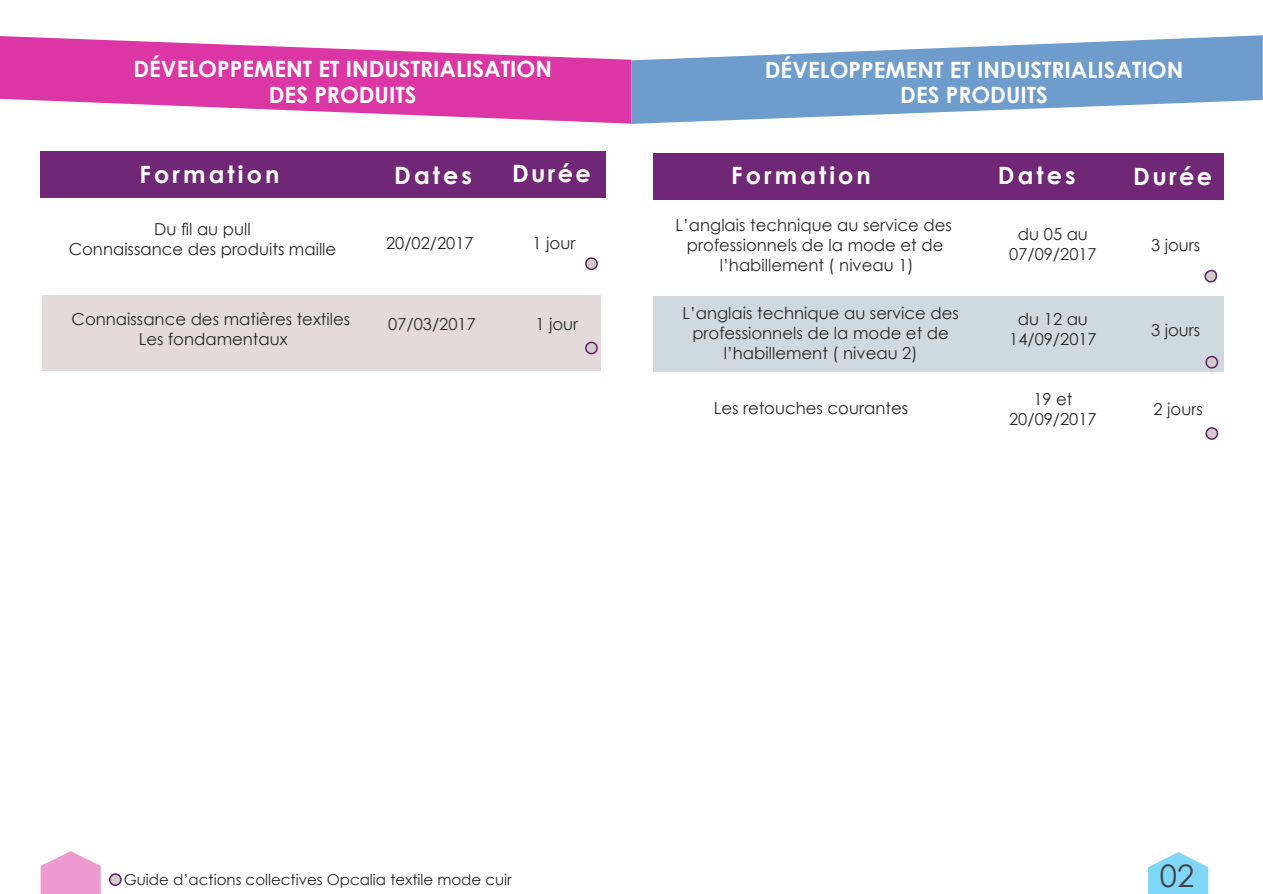
<style>
.page{position:relative;width:1263px;height:894px;background:#fff}
.page>*{position:absolute;margin:0;border:0;box-sizing:border-box;transform-origin:0 0}
.t1{font:31.05px "Century Gothic";color:#414042}
.t2{font:700 23.85px "Century Gothic";letter-spacing:.13em;color:#fff}
.t3{font:700 22.5px/25.7px "Century Gothic";color:#fff;text-align:right}
.t4{font:16.5px/19.8px "Century Gothic";color:#292829;text-align:center}
.t5{font:15px "Century Gothic";color:#292829}
</style>
<div class="page">
<div style="left:40px;top:151px;width:566px;height:47px;background:#702876"></div>
<svg style="left:0;top:36px;width:631px;height:88px;fill:#db36a3"></svg>
<svg style="left:41px;top:851px;width:60px;height:43px"></svg>
<div style="left:42px;top:296px;width:559px;height:75px;background:#e4dadc"></div>
<div style="left:586px;top:258px;width:11px;height:11px;background:#d2ccca;border-radius:50%"></div>
<div style="left:585px;top:257px;width:13px;height:13px;border:2px solid #601f64;border-radius:50%"></div>
<div style="left:586px;top:342px;width:11px;height:12px;background:#d2ccca;border-radius:50%"></div>
<div style="left:585px;top:342px;width:13px;height:12px;border:2px solid #601f64;border-radius:50%"></div>
<div style="left:110px;top:874px;width:11px;height:11px;background:#d2ccca;border-radius:50%"></div>
<div style="left:109px;top:873px;width:13px;height:13px;border:2px solid #601f64;border-radius:50%"></div>
<div style="left:653px;top:296px;width:571px;height:76px;background:#cedae0"></div>
<div style="left:654px;top:153px;width:570px;height:46px;background:#702876"></div>
<svg style="left:1148px;top:852px;width:60px;height:42px"></svg>
<svg style="left:631px;top:35px;width:632px;height:89px;fill:#6e9ccc"></svg>
<svg style="left:1204px;top:269px;width:14px;height:14px"></svg>
<div style="left:1206px;top:357px;width:11px;height:11px;background:#d2ccca;border-radius:50%"></div>
<div style="left:1205px;top:356px;width:13px;height:13px;border:2px solid #601f64;border-radius:50%"></div>
<div style="left:1206px;top:428px;width:11px;height:11px;background:#d2ccca;border-radius:50%"></div>
<div style="left:1205px;top:427px;width:13px;height:13px;border:2px solid #601f64;border-radius:50%"></div>
<h3 class="t3" style="left:133px;top:55px;width:290px">DÉVELOPPEMENT ET INDUStrialisation<br>DES PRODUITS</h3>
<h3 class="t3" style="left:765px;top:56px;width:290px">DÉVELOPPEMENT ET INDUStrialisation<br>DES PRODUITS</h3>
<h2 class="t2" style="left:140px;top:156px;width:141px">Formation</h2>
<h2 class="t2" style="left:394px;top:157px;width:79px">Dates</h2>
<h2 class="t2" style="left:512px;top:156px;width:80px">Durée</h2>
<h2 class="t2" style="left:731px;top:157px;width:141px">Formation</h2>
<h2 class="t2" style="left:998px;top:157px;width:79px">Dates</h2>
<h2 class="t2" style="left:1133px;top:158px;width:80px">Durée</h2>
<p class="t4" style="left:69px;top:219px;width:269px">Du fil au pull<br>Connaissance des produits maille</p>
<p class="t4" style="left:72px;top:309px;width:280px">Connaissance des matières textiles<br>Les fondamentaux</p>
<p class="t4" style="left:386px;top:232px;width:89px">20/02/2017</p>
<p class="t4" style="left:388px;top:314px;width:89px">07/03/2017</p>
<p class="t4" style="left:533px;top:232px;width:44px">1 jour</p>
<p class="t4" style="left:535px;top:314px;width:44px">1 jour</p>
<p class="t4" style="left:675px;top:215px;width:278px">L’anglais technique au service des professionnels de la mode et de l’habillement ( niveau 1)</p>
<p class="t4" style="left:682px;top:303px;width:278px">L’anglais technique au service des professionnels de la mode et de l’habillement ( niveau 2)</p>
<p class="t4" style="left:1009px;top:224px;width:89px">du 05 au<br>07/09/2017</p>
<p class="t4" style="left:1009px;top:309px;width:89px">du 12 au<br>14/09/2017</p>
<p class="t4" style="left:1151px;top:234px;width:51px">3 jours</p>
<p class="t4" style="left:1151px;top:319px;width:51px">3 jours</p>
<p class="t4" style="left:1009px;top:389px;width:89px">19 et<br>20/09/2017</p>
<p class="t4" style="left:714px;top:398px;width:196px">Les retouches courantes</p>
<p class="t4" style="left:1154px;top:399px;width:51px">2 jours</p>
<p class="t5" style="left:124px;top:870px;width:390px">Guide d’actions collectives Opcalia textile mode cuir</p>
<h1 class="t1" style="left:1160px;top:854px;width:36px">02</h1>
</div>
